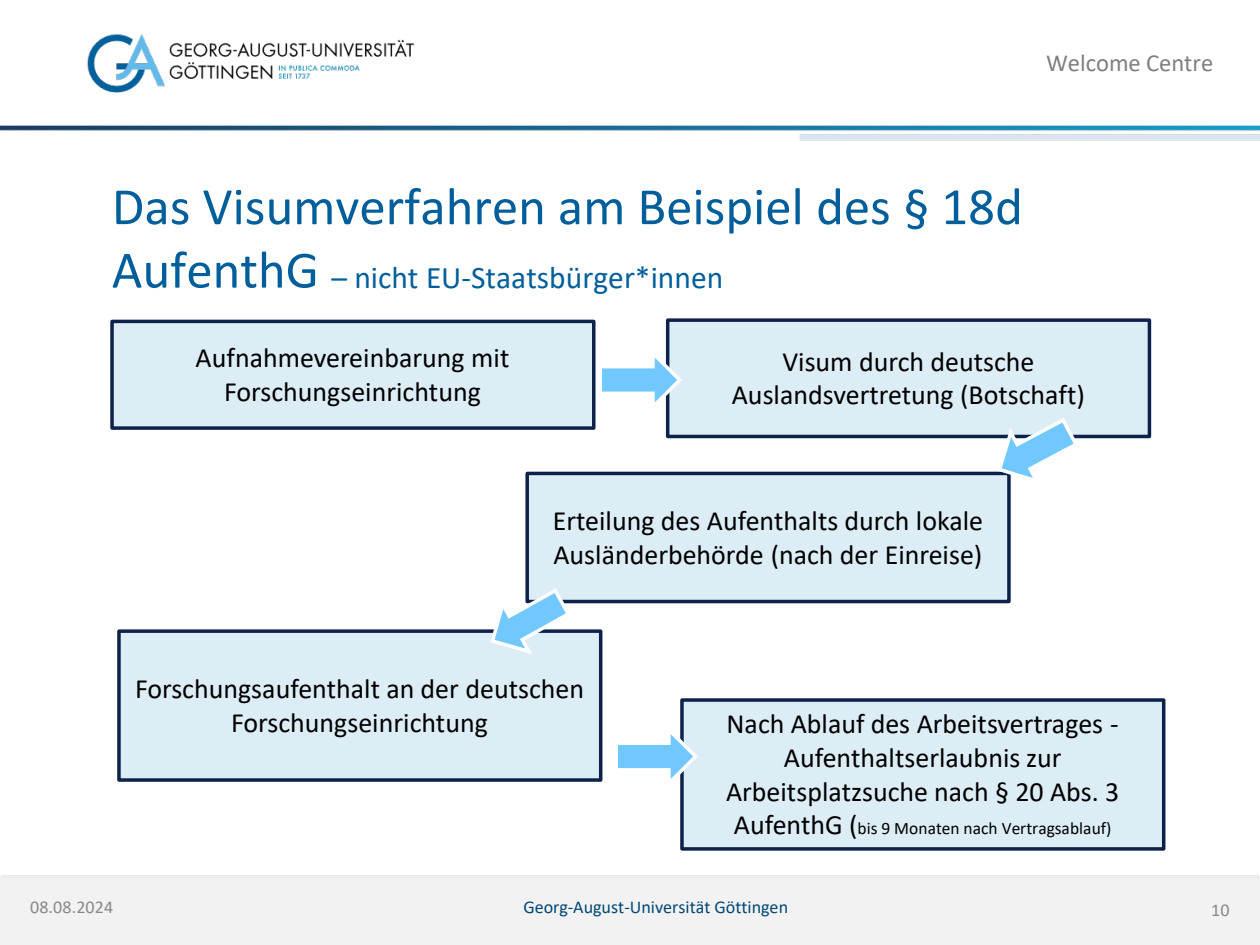
<style>
.page{position:relative;width:1260px;height:945px;background:#fff}
.page>*{position:absolute;margin:0;border:0;box-sizing:border-box;transform-origin:0 0}
.t1{font:52.85px "Calibri";color:#005f9b}
.t2{font:31.5px "Calibri";color:#005f9b}
.t3{font:28px/33.6px "Calibri";color:#000;text-align:center}
.t4{font:24.5px "Calibri";color:#7f7f7f}
.t5{font:18.03px "Calibri";color:#004774}
.t6{font:18.03px "Calibri";letter-spacing:.005em;color:#898989}
.t7{font:17.5px "Calibri";color:#000}
.s1{font-size:52.85px}
.s2{font-size:28px}
</style>
<div class="page">
<img style="left:1px;top:34px;width:1258px;height:845px">
<div style="left:0;top:879px;width:1260px;height:66px;background:#f2f2f2"></div>
<div style="left:112px;top:321px;width:482px;height:107px;background:#dcedf6"></div>
<div style="left:110px;top:320px;width:486px;height:110px;border:4px solid #0c224a"></div>
<div style="left:666px;top:318px;width:485px;height:120px;background:#dcedf6;border:4px solid #0c224a"></div>
<div style="left:525px;top:472px;width:486px;height:131px;background:#dcedf6;border:4px solid #0c224a"></div>
<div style="left:117px;top:629px;width:485px;height:153px;background:#dcedf6;border:4px solid #0c224a"></div>
<div style="left:682px;top:700px;width:482px;height:149px;background:#dcedf6"></div>
<div style="left:680px;top:698px;width:485px;height:153px;border:4px solid #0c224a"></div>
<svg style="left:597px;top:345px;width:85px;height:70px"></svg>
<svg style="left:995px;top:418px;width:86px;height:69px"></svg>
<svg style="left:488px;top:586px;width:85px;height:68px"></svg>
<svg style="left:613px;top:721px;width:85px;height:71px"></svg>
<p class="t4" style="left:1046px;top:46px;width:169px">Welcome Centre</p>
<h2 class="t1" style="left:112px;top:170px;width:913px">Das Visumverfahren am Beispiel des § 18d</h2>
<h2 class="t2" style="left:112px;top:255px;width:613px"><span class="s1">AufenthG</span> – nicht EU-Staatsbürger*innen</h2>
<p class="t3" style="left:196px;top:340px;width:315px">Aufnahmevereinbarung mit<br>Forschungseinrichtung</p>
<p class="t3" style="left:732px;top:344px;width:355px">Visum durch deutsche<br>Auslandsvertretung (Botschaft)</p>
<p class="t3" style="left:553px;top:503px;width:432px;text-align:left">Erteilung des Aufenthalts durch lokale<br>Ausländerbehörde (nach der Einreise)</p>
<p class="t3" style="left:135px;top:671px;width:451px">Forschungsaufenthalt an der deutschen<br>Forschungseinrichtung</p>
<p class="t3" style="left:726px;top:707px;width:395px">Nach Ablauf des Arbeitsvertrages -<br>Aufenthaltserlaubnis zur<br>Arbeitsplatzsuche nach § 20 Abs. 3</p>
<p class="t7" style="left:734px;top:816px;width:379px"><span class="s2">AufenthG (</span>bis 9 Monaten nach Vertragsablauf)</p>
<p class="t6" style="left:30px;top:894px;width:85px">08.08.2024</p>
<p class="t5" style="left:523px;top:894px;width:266px">Georg-August-Universität Göttingen</p>
<p class="t6" style="left:1211px;top:898px;width:20px">10</p>
</div>
